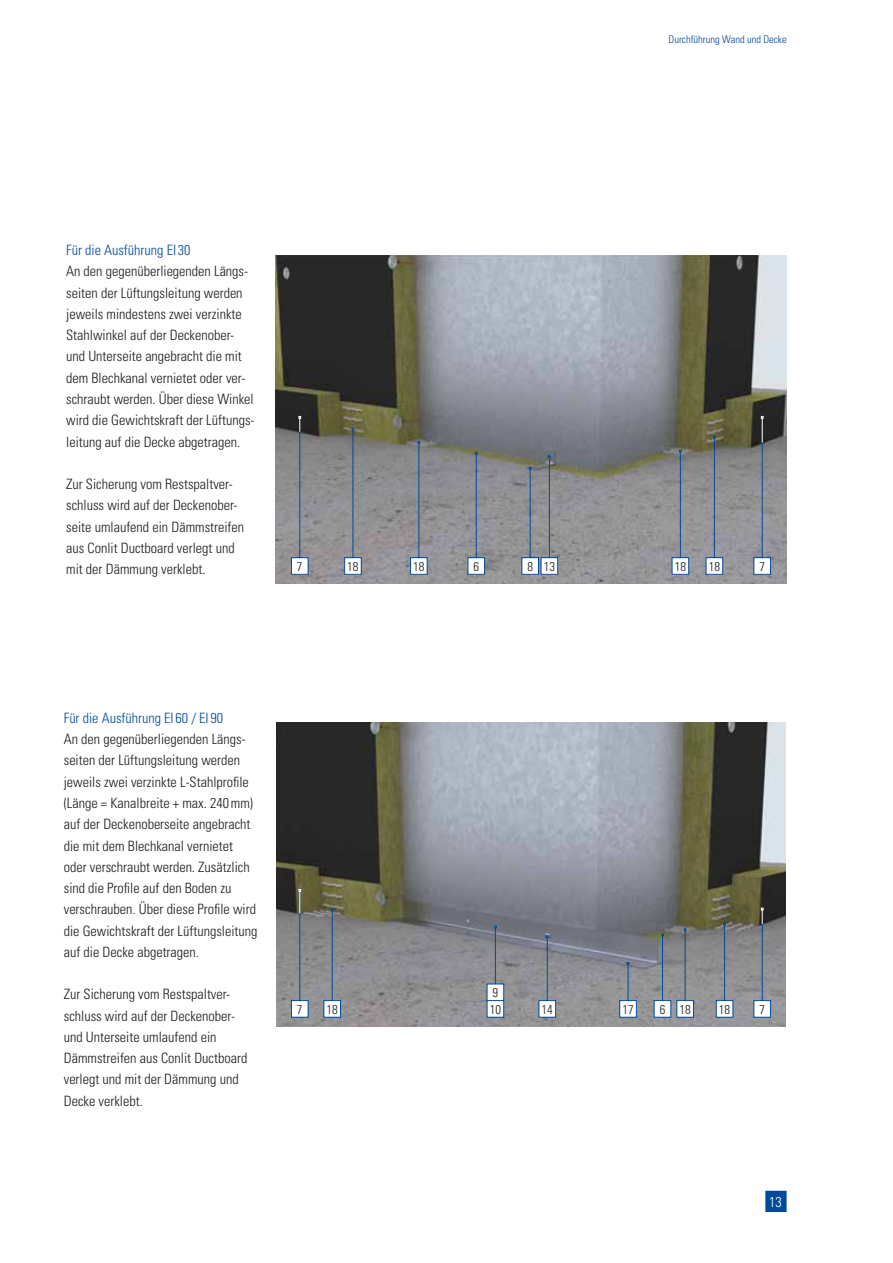
<style>
.page{position:relative;width:893px;height:1263px;background:#fff}
.page>*{position:absolute;margin:0;border:0;box-sizing:border-box;transform-origin:0 0}
.t1{font:300 condensed 14.25px/21.3px "Univers";color:#1d1d1b}
.t2{font:300 condensed 14.25px "Univers";color:#004a9a}
.t3{font:300 condensed 14.25px "Univers";color:#fff}
.t4{font:300 condensed 12.75px "Univers";color:#1d1d1b}
.t5{font:300 condensed 10.5px "Univers";color:#004a9a}
</style>
<div class="page">
<img style="left:275px;top:255px;width:512px;height:328px">
<img style="left:276px;top:723px;width:509px;height:303px">
<hr style="left:495px;top:928px;width:1px;height:56px;background:#004a9a">
<svg style="left:467px;top:452px;width:18px;height:123px;background:#90959e"></svg>
<svg style="left:521px;top:466px;width:18px;height:109px;background:#9297a0"></svg>
<div style="left:541px;top:558px;width:17px;height:16px;background:#fff"></div>
<div style="left:487px;top:984px;width:17px;height:17px;background:#fff"></div>
<div style="left:487px;top:984px;width:17px;height:17px;border:1px solid #004a9a"></div>
<div style="left:487px;top:1000px;width:17px;height:17px;background:#fff"></div>
<div style="left:487px;top:1000px;width:17px;height:17px;border:1px solid #004a9a"></div>
<svg style="left:716px;top:923px;width:17px;height:95px;background:#90969d"></svg>
<svg style="left:548px;top:454px;width:123px;height:564px"></svg>
<svg style="left:538px;top:935px;width:18px;height:83px"></svg>
<svg style="left:619px;top:962px;width:18px;height:56px"></svg>
<svg style="left:676px;top:928px;width:18px;height:90px;background:#90979e"></svg>
<svg style="left:323px;top:908px;width:18px;height:110px;background:#8c9198"></svg>
<svg style="left:410px;top:441px;width:18px;height:134px;background:#8e929b"></svg>
<svg style="left:672px;top:450px;width:17px;height:125px;background:#91979e"></svg>
<svg style="left:706px;top:435px;width:17px;height:140px;background:#8c9196"></svg>
<svg style="left:344px;top:428px;width:18px;height:147px;background:#8b9095"></svg>
<svg style="left:753px;top:416px;width:18px;height:159px;background:#7f848b"></svg>
<svg style="left:291px;top:416px;width:18px;height:159px;background:#84898f"></svg>
<svg style="left:753px;top:908px;width:18px;height:110px;background:#868b90"></svg>
<svg style="left:291px;top:889px;width:18px;height:129px;background:#84898a"></svg>
<div style="left:766px;top:1191px;width:20px;height:20px;background:#004a9a"></div>
<div style="left:765px;top:1191px;width:22px;height:21px;border:2px solid #004a9a"></div>
<p class="t5" style="left:668px;top:35px;width:120px">Durchführung Wand und Decke</p>
<p class="t2" style="left:66px;top:245px;width:126px">Für die Ausführung EI 30</p>
<p class="t1" style="left:66px;top:262px;width:190px">An den gegenüberliegenden Längs&shy;seiten der Lüftungsleitung werden jeweils mindestens zwei verzinkte Stahlwinkel auf der Deckenober&shy;und Unterseite angebracht die mit dem Blechkanal vernietet oder ver&shy;schraubt werden. Über diese Winkel wird die Gewichtskraft der Lüftungs&shy;leitung auf die Decke abgetragen.</p>
<p class="t1" style="left:66px;top:475px;width:180px">Zur Sicherung vom Restspaltver&shy;schluss wird auf der Deckenober&shy;seite umlaufend ein Dämmstreifen aus Conlit Ductboard verlegt und mit der Dämmung verklebt.</p>
<p class="t4" style="left:297px;top:562px;width:7px">7</p>
<p class="t4" style="left:347px;top:562px;width:13px">18</p>
<p class="t4" style="left:413px;top:562px;width:13px">18</p>
<p class="t4" style="left:759px;top:562px;width:7px">7</p>
<p class="t4" style="left:473px;top:562px;width:7px">6</p>
<p class="t4" style="left:527px;top:562px;width:29px">8 13</p>
<p class="t4" style="left:675px;top:562px;width:13px">18</p>
<p class="t4" style="left:709px;top:562px;width:13px">18</p>
<p class="t2" style="left:64px;top:713px;width:161px">Für die Ausführung EI 60 / EI 90</p>
<p class="t1" style="left:64px;top:730px;width:195px">An den gegenüberliegenden Längs&shy;seiten der Lüftungsleitung werden jeweils zwei verzinkte L-Stahlprofile (Länge = Kanalbreite + max. 240 mm) auf der Deckenoberseite angebracht die mit dem Blechkanal vernietet oder verschraubt werden. Zusätzlich sind die Profile auf den Boden zu verschrauben. Über diese Profile wird die Gewichtskraft der Lüftungsleitung auf die Decke abgetragen.</p>
<p class="t1" style="left:64px;top:985px;width:185px">Zur Sicherung vom Restspaltver&shy;schluss wird auf der Deckenober&shy;und Unterseite umlaufend ein<br>Dämmstreifen aus Conlit Ductboard verlegt und mit der Dämmung und<br>Decke verklebt.</p>
<p class="t4" style="left:493px;top:988px;width:7px">9</p>
<p class="t4" style="left:297px;top:1005px;width:7px">7</p>
<p class="t4" style="left:622px;top:1005px;width:13px">17</p>
<p class="t4" style="left:679px;top:1005px;width:13px">18</p>
<p class="t4" style="left:327px;top:1005px;width:13px">18</p>
<p class="t4" style="left:490px;top:1005px;width:13px">10</p>
<p class="t4" style="left:542px;top:1005px;width:13px">14</p>
<p class="t4" style="left:759px;top:1005px;width:7px">7</p>
<p class="t4" style="left:660px;top:1005px;width:7px">6</p>
<p class="t4" style="left:719px;top:1005px;width:13px">18</p>
<p class="t3" style="left:769px;top:1196px;width:14px">13</p>
</div>
